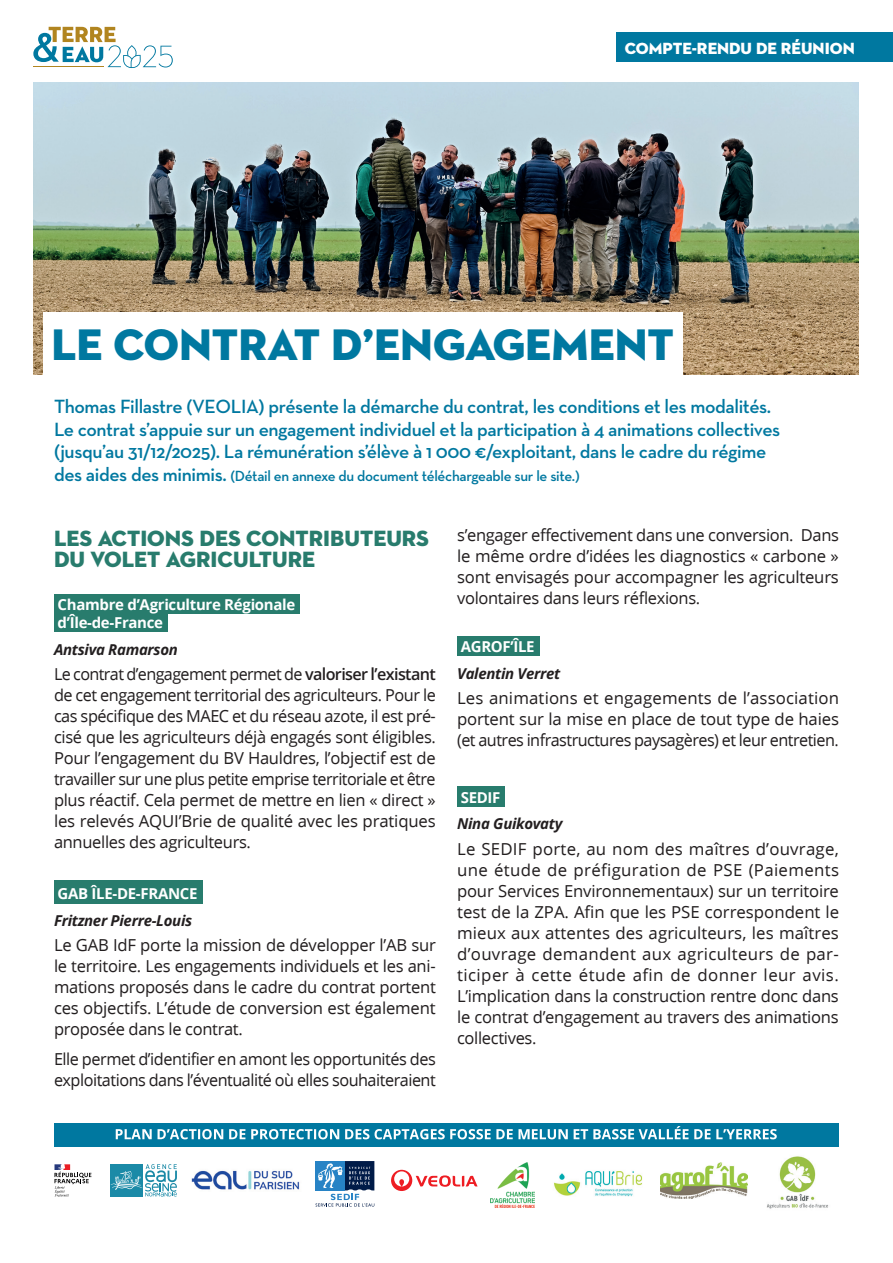
<style>
.page{position:relative;width:893px;height:1263px;background:#fff}
.page>*{position:absolute;margin:0;border:0;box-sizing:border-box;transform-origin:0 0}
.t1{font:45px "Neutraface 2 Display Titling";color:#0078a0}
.t2{font:22.5px/21px "Neutraface 2 Display Titling";color:#287c6d}
.t3{font:600 19.5px/22.5px "Neutra Text";letter-spacing:-.02em;color:#0078a0}
.t4{font:16.5px/21px "Open Sans";letter-spacing:-.02em;color:#231f20;text-align:justify}
.t5{font:16.5px "Neutraface 2 Display Titling";color:#fff}
.t6{font:700 15px "Open Sans";letter-spacing:-.02em;color:#fff}
.t7{font:600 15px "Neutra Text";letter-spacing:-.02em;color:#0078a0}
.t8{font:italic 700 15px "Open Sans";letter-spacing:-.02em;color:#231f20}
.s1{font-size:19.5px}
.s2{font-weight:600}
</style>
<div class="page">
<div style="left:616px;top:32px;width:277px;height:30px;background:#0078a0"></div>
<svg style="left:33px;top:27px;width:140px;height:41px"></svg>
<div style="left:54px;top:595px;width:246px;height:19px;background:#287c6d"></div>
<div style="left:54px;top:613px;width:114px;height:19px;background:#287c6d"></div>
<div style="left:54px;top:880px;width:148px;height:23px;background:#287c6d"></div>
<div style="left:457px;top:636px;width:82px;height:20px;background:#287c6d"></div>
<div style="left:457px;top:786px;width:48px;height:20px;background:#287c6d"></div>
<img style="left:33px;top:83px;width:826px;height:291px">
<div style="left:43px;top:312px;width:640px;height:67px;background:#fff"></div>
<div style="left:54px;top:1123px;width:784px;height:23px;background:#0078a0"></div>
<svg style="left:116px;top:1126px;width:661px;height:13px"></svg>
<div style="left:315px;top:1161px;width:30px;height:29px;background:#2783c5"></div>
<svg style="left:316px;top:1161px;width:58px;height:45px"></svg>
<svg style="left:391px;top:1170px;width:87px;height:21px"></svg>
<svg style="left:54px;top:1164px;width:37px;height:32px"></svg>
<div style="left:110px;top:1164px;width:33px;height:32px;background:#1b8aa7"></div>
<svg style="left:111px;top:1164px;width:66px;height:32px"></svg>
<img style="left:191px;top:1170px;width:109px;height:20px">
<img style="left:554px;top:1171px;width:88px;height:26px">
<img style="left:660px;top:1162px;width:87px;height:36px">
<img style="left:767px;top:1156px;width:61px;height:53px">
<img style="left:491px;top:1163px;width:43px;height:45px">
<p class="t5" style="left:625px;top:38px;width:231px">COMPTE-RENDU DE RÉUNION</p>
<p class="t1" style="left:52px;top:317px;width:624px">LE CONTRAT D’ENGAGEMENT</p>
<p class="t3" style="left:54px;top:395px;width:728px">Thomas Fillastre (VEOLIA) présente la démarche du contrat, les conditions et les modalités.<br>Le contrat s’appuie sur un engagement individuel et la participation à 4 animations collectives (jusqu’au 31/12/2025). La rémunération s’élève à 1 000 €/exploitant, dans le cadre du régime</p>
<p class="t7" style="left:54px;top:466px;width:527px"><span class="s1">des aides des minimis.</span> (Détail en annexe du document téléchargeable sur le site.)</p>
<p class="t2" style="left:54px;top:528px;width:377px">LES ACTIONS DES CONTRIBUTEURS<br>DU VOLET AGRICULTURE</p>
<p class="t6" style="left:58px;top:596px;width:239px">Chambre d’Agriculture Régionale</p>
<p class="t6" style="left:58px;top:614px;width:107px">d’Île-de-France</p>
<p class="t8" style="left:54px;top:639px;width:125px">Antsiva Ramarson</p>
<p class="t4" style="left:54px;top:664px;width:383px">Le contrat d’engagement permet de <span class="s2">valoriser l’existant </span>de cet engagement territorial des agriculteurs. Pour le cas spécifique des MAEC et du réseau azote, il est pré&shy;cisé que les agriculteurs déjà engagés sont éligibles.<br>Pour l’engagement du BV Hauldres, l’objectif est de travailler sur une plus petite emprise territoriale et être plus réactif. Cela permet de mettre en lien « direct » les relevés AQUI’Brie de qualité avec les pratiques annuelles des agriculteurs.</p>
<p class="t6" style="left:58px;top:885px;width:142px">GAB ÎLE-DE-FRANCE</p>
<p class="t8" style="left:54px;top:910px;width:140px">Fritzner Pierre-Louis</p>
<p class="t4" style="left:54px;top:935px;width:383px">Le GAB IdF porte la mission de développer l’AB sur le territoire. Les engagements individuels et les ani&shy;mations proposés dans le cadre du contrat portent ces objectifs. L’étude de conversion est également proposée dans le contrat.</p>
<p class="t4" style="left:54px;top:1048px;width:383px">Elle permet d’identifier en amont les opportunités des exploitations dans l’éventualité où elles souhaiteraient</p>
<p class="t4" style="left:457px;top:525px;width:383px">s’engager effectivement dans une conversion. Dans le même ordre d’idées les diagnostics « carbone » sont envisagés pour accompagner les agriculteurs volontaires dans leurs réflexions.</p>
<p class="t6" style="left:461px;top:638px;width:75px">AGROF’ÎLE</p>
<p class="t8" style="left:457px;top:663px;width:105px">Valentin Verret</p>
<p class="t4" style="left:457px;top:688px;width:384px">Les animations et engagements de l’association portent sur la mise en place de tout type de haies (et autres infrastructures paysagères) et leur entretien.</p>
<p class="t6" style="left:461px;top:788px;width:41px">SEDIF</p>
<p class="t8" style="left:457px;top:813px;width:107px">Nina Guikovaty</p>
<p class="t4" style="left:457px;top:838px;width:383px">Le SEDIF porte, au nom des maîtres d’ouvrage, une étude de préfiguration de PSE (Paiements pour Services Environnementaux) sur un territoire test de la ZPA. Afin que les PSE correspondent le mieux aux attentes des agriculteurs, les maîtres d’ouvrage demandent aux agriculteurs de par&shy;ticiper à cette étude afin de donner leur avis.<br>L’implication dans la construction rentre donc dans le contrat d’engagement au travers des animations collectives.</p>
</div>
